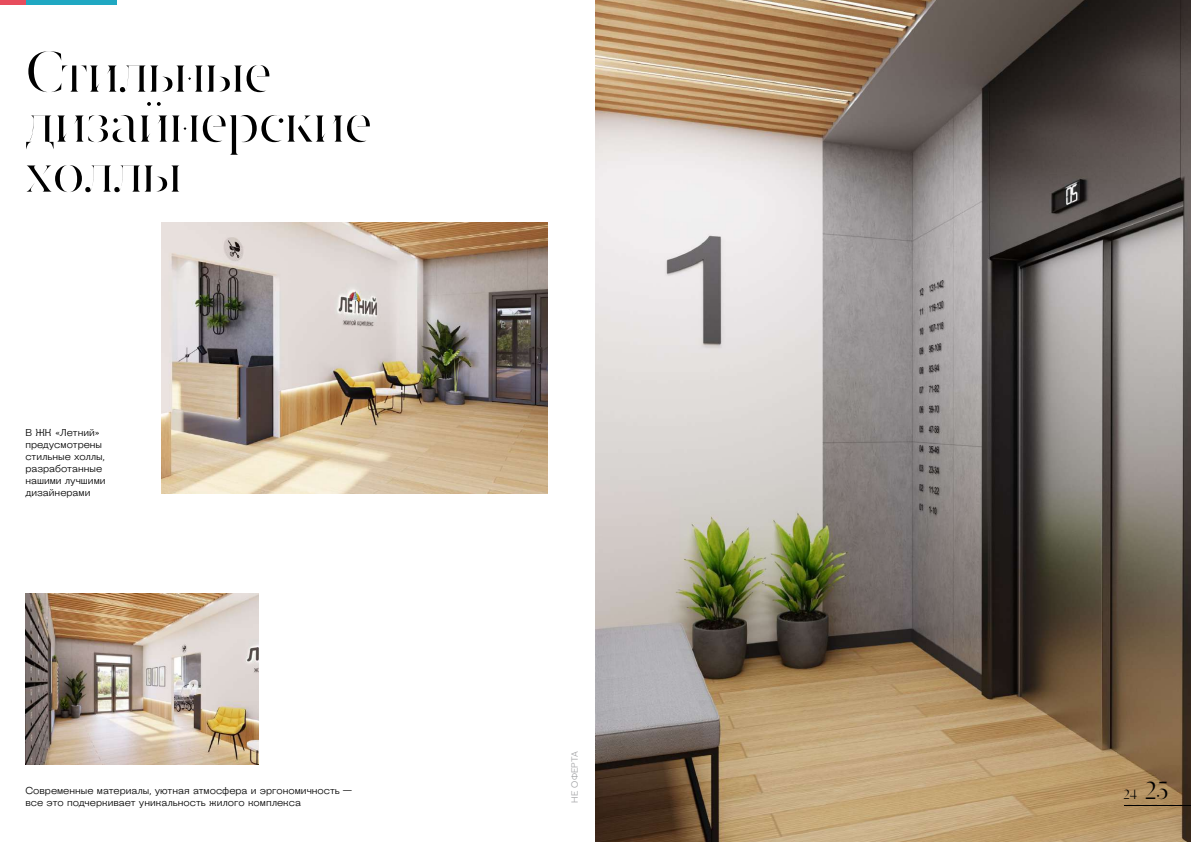
<style>
.page{position:relative;width:1191px;height:842px;background:#fff}
.page>*{position:absolute;margin:0;border:0;box-sizing:border-box;transform-origin:0 0}
.t1{font:60px/50px "Dryhten";color:#000}
.t2{font:14px "Dryhten";color:#000}
.t3{font:10px/12px "Steinbeck";color:#000}
.t4{font:9px "Steinbeck";color:#a3a4a6}
.s1{font-size:26px}
</style>
<div class="page">
<img style="left:162px;top:223px;width:385px;height:270px">
<div style="left:0;top:0;width:27px;height:5px;background:#e74d5d"></div>
<div style="left:26px;top:0;width:91px;height:5px;background:#20a8c2"></div>
<img style="left:25px;top:593px;width:234px;height:172px">
<img style="left:595px;top:0;width:596px;height:842px">
<hr style="left:1124px;top:805px;width:67px;height:1px;background:#000">
<h1 class="t1" style="left:25px;top:47px;width:348px">Стильные дизайнерские холлы</h1>
<p class="t3" style="left:25px;top:426px;width:82px">В ЖК «Летний» предусмотрены стильные холлы, разработанные нашими лучшими дизайнерами</p>
<p class="t3" style="left:25px;top:784px;width:328px">Современные материалы, уютная атмосфера и эргономичность — все это подчеркивает уникальность жилого комплекса</p>
<p class="t4" style="left:568px;top:803px;width:53px;rotate:-90deg">НЕ ОФЕРТА</p>
<h2 class="t2" style="left:1123px;top:787px;width:47px">24 <span class="s1">25</span></h2>
</div>
